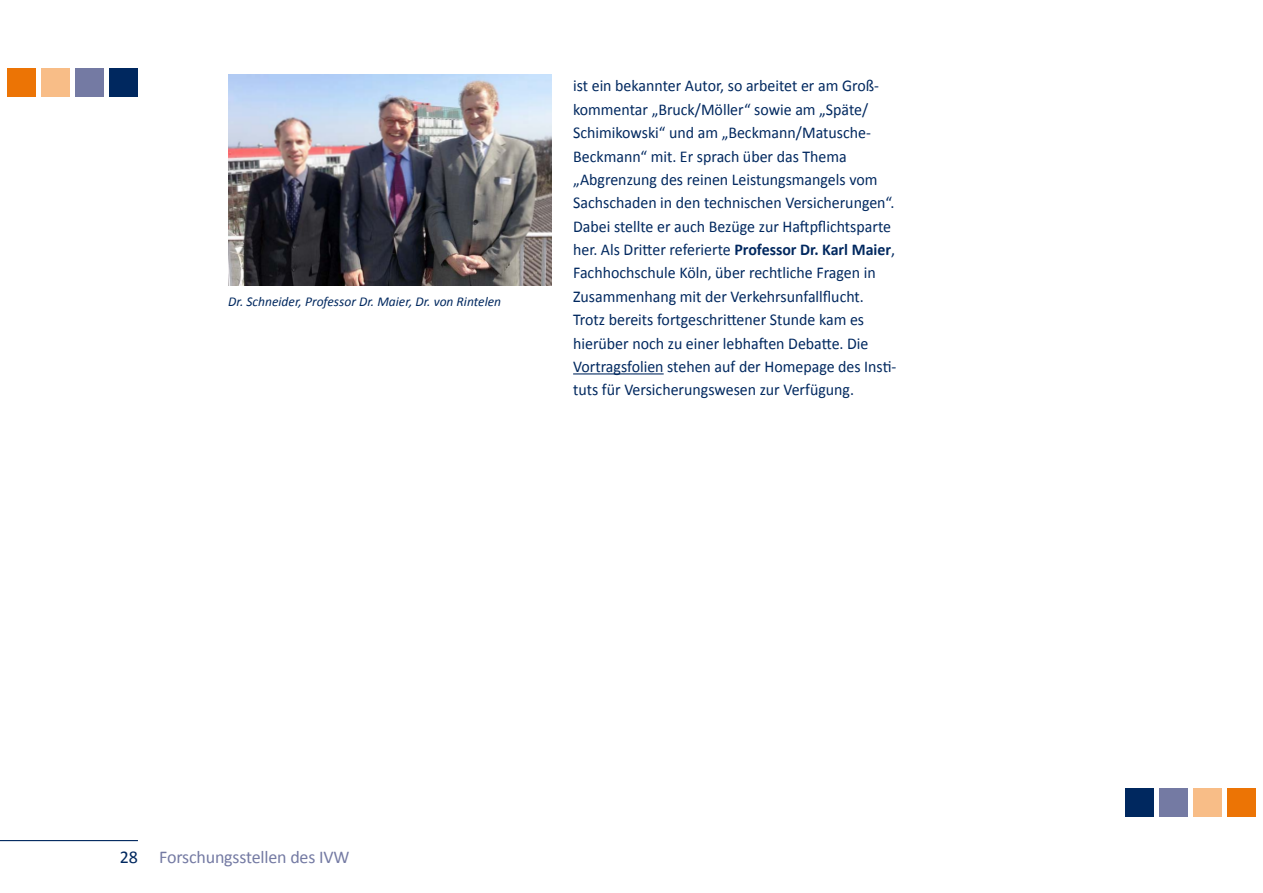
<style>
.page{position:relative;width:1263px;height:893px;background:#fff}
.page>*{position:absolute;margin:0;border:0;box-sizing:border-box;transform-origin:0 0}
.t1{font:18px "Calibri";letter-spacing:-.01em;color:#747aa3}
.t2{font:16.5px/23.4px "Calibri";color:#00285f;scale:.96 1}
.t3{font:italic 13.5px "Calibri";color:#00285f}
.s1{font-weight:700}
.s2{color:#00285f}
</style>
<div class="page">
<hr style="left:573px;top:373px;width:91px;height:1px;background:#00285f">
<hr style="left:0;top:840px;width:138px;height:1px;background:#00285f">
<div style="left:1227px;top:788px;width:28px;height:28px;background:#ec7405"></div>
<div style="left:1125px;top:788px;width:29px;height:28px;background:#00285f"></div>
<div style="left:1193px;top:788px;width:28px;height:28px;background:#f8bd87"></div>
<div style="left:1159px;top:788px;width:29px;height:28px;background:#747aa3"></div>
<div style="left:7px;top:68px;width:29px;height:29px;background:#ec7405"></div>
<div style="left:109px;top:68px;width:29px;height:29px;background:#00285f"></div>
<div style="left:41px;top:68px;width:29px;height:29px;background:#f8bd87"></div>
<div style="left:75px;top:68px;width:29px;height:29px;background:#747aa3"></div>
<img style="left:228px;top:75px;width:324px;height:210px">
<p class="t3" style="left:228px;top:293px;width:274px">Dr. Schneider, Professor Dr. Maier, Dr. von Rintelen</p>
<p class="t2" style="left:573px;top:73px;width:338px">ist ein bekannter Autor, so arbeitet er am Groß&shy;kommentar „Bruck/Möller“ sowie am „Späte/ Schimikowski“ und am „Beckmann/Matusche-Beckmann“ mit. Er sprach über das Thema „Abgrenzung des reinen Leistungsmangels vom Sachschaden in den technischen Versicherungen“.<br>Dabei stellte er auch Bezüge zur Haftpflichtsparte her. Als Dritter referierte <span class="s1">Professor Dr. Karl Maier</span>, Fachhochschule Köln, über rechtliche Fragen in Zusammenhang mit der Verkehrsunfallflucht.<br>Trotz bereits fortgeschrittener Stunde kam es hierüber noch zu einer lebhaften Debatte. Die Vortragsfolien stehen auf der Homepage des Insti&shy;tuts für Versicherungswesen zur Verfügung.</p>
<p class="t1" style="left:120px;top:846px;width:231px"><span class="s2">28</span> Forschungsstellen des IVW</p>
</div>
